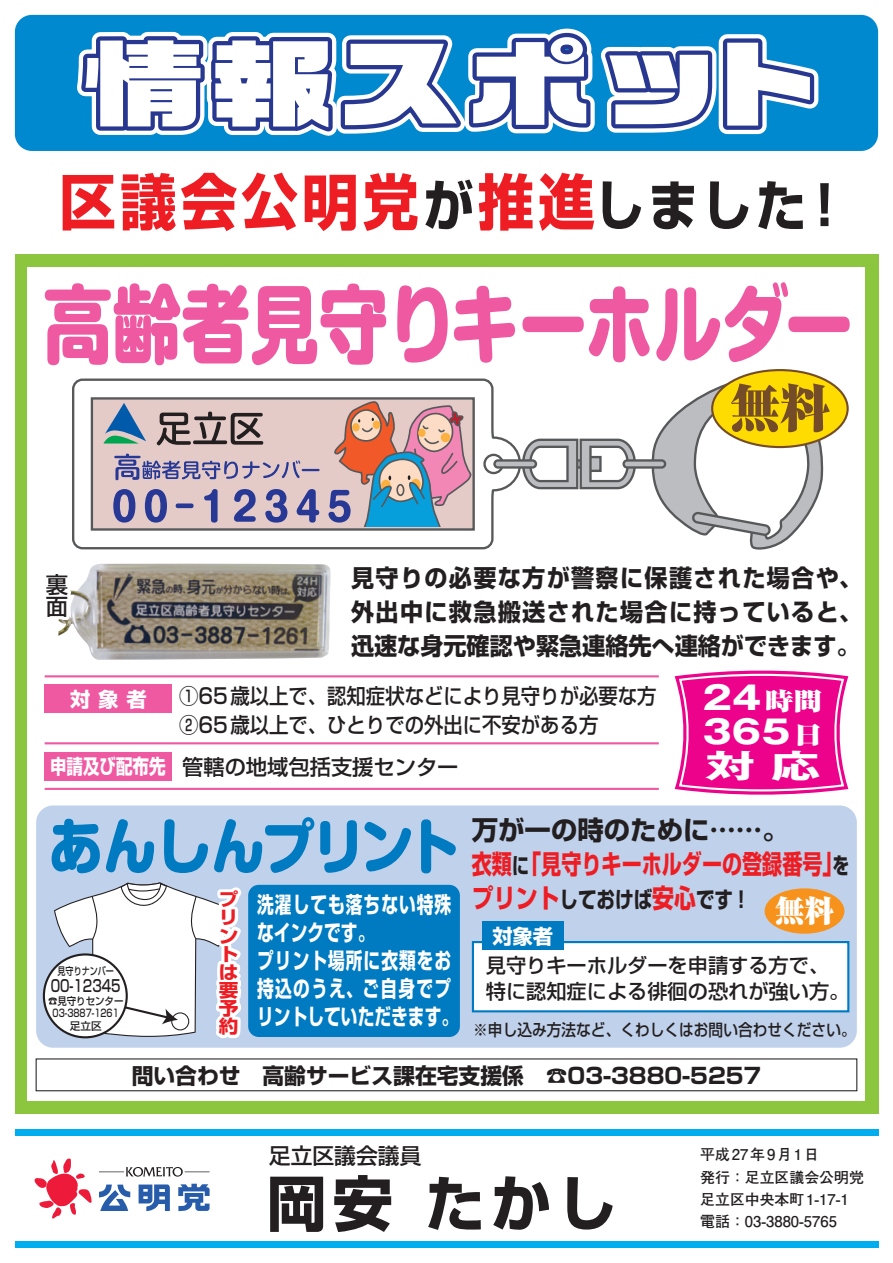
<style>
.page{position:relative;width:893px;height:1263px;background:#fff}
.page>*{position:absolute;margin:0;border:0;box-sizing:border-box;transform-origin:0 0}
.t1{font:800 85.05px "Shin M Go Pro";color:#ef59a1;scale:.81 1}
.t2{font:700 60.53px "Shin Go Pro";letter-spacing:.07em;color:#ee1d23;scale:.94 1}
.t3{font:800 60.07px "Shin M Go Pro";letter-spacing:-.06em;color:#007ac0;scale:.9 1}
.t4{font:700 60.07px "Shin Go Pro";color:#97999c}
.t5{font:700 60.07px "Shin Go Pro";color:#231f20}
.t6{font:900 50.18px "Ryumin Pro";color:#744c27}
.t7{font:700 32.33px/34px "Gothic MB101 Pro";color:#fff;scale:1.2 1}
.t8{font:700 32.33px "Gothic MB101 Pro";color:#fff;scale:1.52 1}
.t9{font:900 29.55px "Ryumin Pro";color:#fff}
.t10{font:700 26.4px/34px "Shin Go Pro";color:#ee1d23;scale:.76 1}
.t11{font:700 24.08px/33.8px "Shin Go Pro";letter-spacing:.03em;color:#231f20;text-align:justify;scale:.96 1}
.t12{font:700 22.35px/27.8px "Shin Go Pro";letter-spacing:.06em;color:#fff;scale:.75 1}
.t13{font:700 22.35px "Shin Go Pro";color:#231f20;scale:.83 1}
.t14{font:500 22.35px/22.4px "Shin Go Pro";color:#231f20}
.t15{font:700 21.83px "Shin Go Pro";color:#231f20}
.t16{font:500 21.83px "Shin Go Pro";color:#231f20}
.t17{font:500 21.23px/29.3px "Shin Go Pro";color:#231f20;scale:.91 1}
.t18{font:500 21.23px "Shin Go Pro";color:#231f20}
.t19{font:500 20.17px/26px "Shin Go Pro";color:#231f20}
.t20{font:700 20.17px "Shin Go Pro";color:#fff;scale:.82 1}
.t21{font:700 20.17px "Shin Go Pro";color:#fff}
.t22{font:700 18.15px/18.1px "Shin Go Pro";color:#ee1d23;text-align:justify;scale:1.08 1}
.t23{font:500 16.5px "Shin Go Pro";color:#231f20;scale:.89 1}
.t24{font:500 16.35px "Shin Go Pro";color:#231f20;scale:.76 1}
.t25{font:700 14.85px/22.4px "Futo Go B101 Pro";color:#231f20}
.t26{font:500 10.57px/12.8px "Shin Go Pro";color:#231f20;text-align:center;scale:.89 1}
.t27{font:500 10.57px "Shin Go Pro";color:#231f20;scale:.76 1}
.s1{font-size:54.45px;color:#231f20}
.s2{font-family:"Ryumin Pro";font-weight:900;font-size:24px}
.s3{color:#231f20}
.s4{font-size:22.35px;color:#231f20}
.s5{font-size:26.4px;color:#ee1d23}
</style>
<div class="page">
<div style="left:15px;top:1242px;width:863px;height:6px;background:#00aeef"></div>
<div style="left:15px;top:1129px;width:863px;height:6px;background:#00aeef"></div>
<div style="left:15px;top:15px;width:863px;height:136px;background:#0089cf;border-radius:17px"></div>
<div style="left:15px;top:254px;width:863px;height:859px;background:#8bc63e"></div>
<div style="left:28px;top:267px;width:837px;height:833px;background:#fff"></div>
<div style="left:36px;top:805px;width:821px;height:243px;background:#c0d1eb;border-radius:17px"></div>
<div style="left:36px;top:1058px;width:821px;height:33px;border:1px solid #231f20"></div>
<img style="left:58px;top:563px;width:270px;height:97px">
<svg style="left:44px;top:954px;width:83px;height:83px"></svg>
<div style="left:248px;top:885px;width:212px;height:152px;background:#007ac0;border-radius:11px"></div>
<svg style="left:72px;top:378px;width:256px;height:172px"></svg>
<div style="left:92px;top:398px;width:382px;height:131px;background:#e4cbc8"></div>
<div style="left:91px;top:397px;width:384px;height:134px;border:2px solid #57585a"></div>
<svg style="left:103px;top:403px;width:43px;height:40px"></svg>
<svg style="left:157px;top:412px;width:106px;height:33px"></svg>
<svg style="left:114px;top:454px;width:206px;height:26px"></svg>
<svg style="left:113px;top:489px;width:22px;height:34px"></svg>
<svg style="left:145px;top:489px;width:22px;height:34px"></svg>
<div style="left:176px;top:503px;width:18px;height:5px;background:#273895;border-radius:2px"></div>
<svg style="left:204px;top:489px;width:14px;height:34px"></svg>
<svg style="left:234px;top:489px;width:22px;height:33px"></svg>
<svg style="left:265px;top:489px;width:22px;height:34px"></svg>
<svg style="left:297px;top:489px;width:22px;height:34px"></svg>
<svg style="left:77px;top:28px;width:742px;height:108px"></svg>
<svg style="left:328px;top:369px;width:529px;height:676px"></svg>
<svg style="left:58px;top:567px;width:20px;height:56px"></svg>
<svg style="left:54px;top:882px;width:207px;height:157px"></svg>
<div style="left:45px;top:685px;width:127px;height:28px;background:#ef59a1"></div>
<div style="left:45px;top:752px;width:127px;height:28px;background:#ef59a1"></div>
<div style="left:765px;top:888px;width:79px;height:46px;background:#f7931d;border-radius:50%"></div>
<div style="left:712px;top:370px;width:136px;height:77px;background:#ffdc01;border-radius:50%"></div>
<div style="left:711px;top:369px;width:138px;height:79px;border:2px solid #744c27;border-radius:50%"></div>
<hr style="left:45px;top:742px;width:614px;height:2px;background:#ef59a1">
<hr style="left:45px;top:788px;width:614px;height:2px;background:#ef59a1">
<hr style="left:45px;top:675px;width:614px;height:2px;background:#ef59a1">
<svg style="left:99px;top:1184px;width:31px;height:27px"></svg>
<svg style="left:139px;top:1184px;width:31px;height:27px"></svg>
<svg style="left:178px;top:1184px;width:32px;height:27px"></svg>
<svg style="left:99px;top:1167px;width:111px;height:9px"></svg>
<svg style="left:34px;top:1158px;width:58px;height:61px"></svg>
<h2 class="t2" style="left:59px;top:154px;width:825px">区議会公明党<span class="s1">が</span>推進<span class="s1">しました!</span></h2>
<h1 class="t1" style="left:43px;top:255px;width:1002px">高齢者見守りキーホルダー</h1>
<h3 class="t6" style="left:730px;top:368px;width:102px">無料</h3>
<p class="t14" style="left:46px;top:570px;width:24px">裏面</p>
<p class="t21" style="left:70px;top:683px;width:78px">対象者</p>
<p class="t11" style="left:351px;top:559px;width:534px">見守りの必要な方が警察に保護された場合や、外出中に救急搬送された場合に持っていると、迅速な身元確認や緊急連絡先へ連絡ができます。</p>
<p class="t17" style="left:179px;top:678px;width:526px">①65歳以上で、認知症状などにより見守りが必要な方<br>②65歳以上で、ひとりでの外出に不安がある方</p>
<h3 class="t7" style="left:702px;top:676px;width:102px">24<span class="s2">時間<br></span>365<span class="s2">日</span></h3>
<p class="t18" style="left:182px;top:749px;width:278px">管轄の地域包括支援センター</p>
<h3 class="t8" style="left:705px;top:738px;width:77px">対応</h3>
<h3 class="t3" style="left:49px;top:797px;width:458px">あんしんプリント</h3>
<p class="t10" style="left:472px;top:810px;width:499px"><span class="s3">万が一の時のために……。<br></span>衣類<span class="s4">に</span>「見守りキーホルダーの登録番号」<span class="s4">を</span></p>
<p class="t13" style="left:472px;top:882px;width:330px"><span class="s5">プリント</span>しておけば<span class="s5">安心</span>です !</p>
<p class="t20" style="left:50px;top:751px;width:142px">申請及び配布先</p>
<p class="t22" style="left:219px;top:888px;width:20px">プリントは要予約</p>
<p class="t12" style="left:257px;top:888px;width:269px">洗濯しても落ちない特殊なインクです。<br>プリント場所に衣類をお持込のうえ、ご自身でプリントしていただきます。</p>
<p class="t9" style="left:775px;top:887px;width:61px">無料</p>
<p class="t21" style="left:492px;top:920px;width:62px">対象者</p>
<p class="t19" style="left:486px;top:950px;width:365px">見守りキーホルダーを申請する方で、特に認知症による徘徊の恐れが強い方。</p>
<p class="t27" style="left:58px;top:963px;width:76px">見守りナンバー</p>
<p class="t24" style="left:51px;top:972px;width:94px">00-12345</p>
<p class="t26" style="left:48px;top:993px;width:86px">☎見守りセンター<br>03-3887-1261足立区</p>
<p class="t23" style="left:473px;top:1016px;width:431px">※申し込み方法など、くわしくはお問い合わせください。</p>
<p class="t15" style="left:132px;top:1058px;width:631px">問い合わせ　高齢サービス課在宅支援係　☎03-3880-5257</p>
<p class="t16" style="left:269px;top:1138px;width:154px">足立区議会議員</p>
<p class="t25" style="left:700px;top:1142px;width:165px">平成27年9月1日<br>発行：足立区議会公明党足立区中央本町1-17-1</p>
<h3 class="t5" style="left:267px;top:1156px;width:352px">岡安 たかし</h3>
<h3 class="t4" style="left:264px;top:1159px;width:382px">□□ □□□□</h3>
<p class="t25" style="left:700px;top:1209px;width:138px">電話：03-3880-5765</p>
</div>
